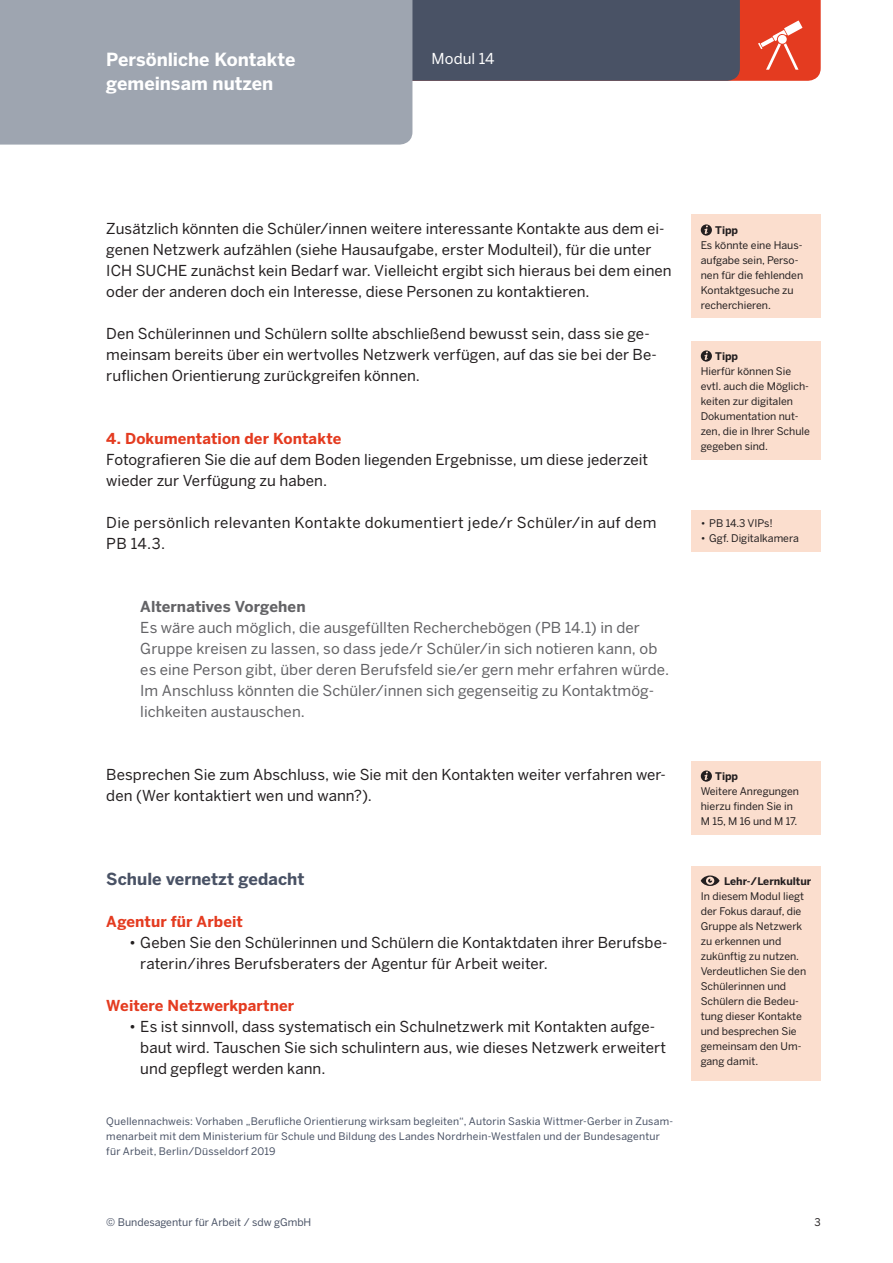
<style>
.page{position:relative;width:893px;height:1263px;background:#fff}
.page>*{position:absolute;margin:0;border:0;box-sizing:border-box;transform-origin:0 0}
.t1{font:700 18px "Benton Sans";color:#fff}
.t2{font:700 16.5px "Benton Sans";color:#495265}
.t3{font:15px/21px "Benton Sans";letter-spacing:.005em;color:#231f20}
.t4{font:15px/21px "Benton Sans";letter-spacing:.005em;color:#636366}
.t5{font:15px/21px "Benton Sans";letter-spacing:.025em;color:#231f20}
.t6{font:700 15px "Benton Sans";letter-spacing:.005em;color:#e43b20}
.t7{font:700 15px "Benton Sans";letter-spacing:.005em;color:#636366}
.t8{font:15px "Benton Sans";letter-spacing:.005em;color:#fff}
.t9{font:10.5px/15px "Benton Sans";color:#231f20}
.t10{font:10.5px "Benton Sans";color:#495265}
.t11{font:700 10.5px "Benton Sans";letter-spacing:-.005em;color:#231f20}
.t12{font:10.35px/15px "Benton Sans";letter-spacing:.02em;color:#495265}
</style>
<div class="page">
<div style="left:740px;top:0;width:81px;height:81px;background:#e43b20"></div>
<div style="left:412px;top:0;width:328px;height:81px;background:#495265"></div>
<div style="left:0;top:0;width:412px;height:145px;background:#9ea5b0"></div>
<svg style="left:758px;top:21px;width:44px;height:49px"></svg>
<div style="left:691px;top:866px;width:130px;height:214px;background:#fbdece"></div>
<svg style="left:701px;top:875px;width:18px;height:11px"></svg>
<div style="left:691px;top:510px;width:130px;height:42px;background:#fbdece"></div>
<div style="left:691px;top:215px;width:130px;height:103px;background:#fbdece"></div>
<svg style="left:701px;top:224px;width:11px;height:12px"></svg>
<svg style="left:704px;top:225px;width:4px;height:9px"></svg>
<div style="left:691px;top:341px;width:130px;height:118px;background:#fbdece"></div>
<svg style="left:701px;top:350px;width:11px;height:12px"></svg>
<svg style="left:704px;top:351px;width:4px;height:9px"></svg>
<div style="left:691px;top:761px;width:130px;height:73px;background:#fbdece"></div>
<svg style="left:701px;top:770px;width:11px;height:12px"></svg>
<svg style="left:704px;top:771px;width:4px;height:9px"></svg>
<p class="t1" style="left:106px;top:49px;width:191px">Persönliche Kontakte</p>
<p class="t8" style="left:432px;top:50px;width:64px">Modul 14</p>
<p class="t1" style="left:106px;top:73px;width:169px">gemeinsam nutzen</p>
<p class="t3" style="left:106px;top:218px;width:567px">Zusätzlich könnten die Schüler/innen weitere interessante Kontakte aus dem ei&shy;genen Netzwerk aufzählen (siehe Hausaufgabe, erster Modulteil), für die unter ICH SUCHE zunächst kein Bedarf war. Vielleicht ergibt sich hieraus bei dem einen oder der anderen doch ein Interesse, diese Personen zu kontaktieren.</p>
<p class="t3" style="left:106px;top:323px;width:552px">Den Schülerinnen und Schülern sollte abschließend bewusst sein, dass sie ge&shy;meinsam bereits über ein wertvolles Netzwerk verfügen, auf das sie bei der Be&shy;ruflichen Orientierung zurückgreifen können.</p>
<p class="t6" style="left:106px;top:429px;width:237px">4. Dokumentation der Kontakte</p>
<p class="t3" style="left:106px;top:449px;width:543px">Fotografieren Sie die auf dem Boden liegenden Ergebnisse, um diese jederzeit wieder zur Verfügung zu haben.</p>
<p class="t5" style="left:106px;top:512px;width:552px">Die persönlich relevanten Kontakte dokumentiert jede/r Schüler/in auf dem<br>PB 14.3.</p>
<p class="t7" style="left:140px;top:597px;width:167px">Alternatives Vorgehen</p>
<p class="t4" style="left:140px;top:617px;width:530px">Es wäre auch möglich, die ausgefüllten Recherchebögen (PB 14.1) in der Gruppe kreisen zu lassen, so dass jede/r Schüler/in sich notieren kann, ob es eine Person gibt, über deren Berufsfeld sie/er gern mehr erfahren würde.<br>Im Anschluss könnten die Schüler/innen sich gegenseitig zu Kontaktmög&shy;lichkeiten austauschen.</p>
<p class="t3" style="left:106px;top:764px;width:561px">Besprechen Sie zum Abschluss, wie Sie mit den Kontakten weiter verfahren wer&shy;den (Wer kontaktiert wen und wann?).</p>
<p class="t2" style="left:106px;top:868px;width:200px">Schule vernetzt gedacht</p>
<p class="t6" style="left:106px;top:912px;width:138px">Agentur für Arbeit</p>
<p class="t3" style="left:140px;top:932px;width:529px;text-indent:-11px">• Geben Sie den Schülerinnen und Schülern die Kontaktdaten ihrer Berufsbe&shy;raterin/ihres Berufsberaters der Agentur für Arbeit weiter.</p>
<p class="t6" style="left:106px;top:996px;width:189px">Weitere Netzwerkpartner</p>
<p class="t3" style="left:140px;top:1016px;width:527px;text-indent:-11px">• Es ist sinnvoll, dass systematisch ein Schulnetzwerk mit Kontakten aufge&shy;baut wird. Tauschen Sie sich schulintern aus, wie dieses Netzwerk erweitert und gepflegt werden kann.</p>
<p class="t12" style="left:106px;top:1113px;width:568px">Quellennachweis: Vorhaben „Berufliche Orientierung wirksam begleiten“, Autorin Saskia Wittmer-Gerber in Zusam&shy;menarbeit mit dem Ministerium für Schule und Bildung des Landes Nordrhein-Westfalen und der Bundesagentur für Arbeit, Berlin/Düsseldorf 2019</p>
<p class="t10" style="left:106px;top:1216px;width:207px">© Bundesagentur für Arbeit / sdw gGmbH</p>
<p class="t11" style="left:715px;top:223px;width:24px">Tipp</p>
<p class="t9" style="left:701px;top:237px;width:104px">Es könnte eine Haus&shy;aufgabe sein, Perso&shy;nen für die fehlenden<br>Kontaktgesuche zu recherchieren.</p>
<p class="t11" style="left:715px;top:349px;width:24px">Tipp</p>
<p class="t9" style="left:701px;top:363px;width:111px">Hierfür können Sie evtl. auch die Möglich&shy;keiten zur digitalen<br>Dokumentation nut&shy;zen, die in Ihrer Schule gegeben sind.</p>
<p class="t9" style="left:701px;top:516px;width:74px">• PB 14.3 VIPs!</p>
<p class="t9" style="left:701px;top:531px;width:100px">• Ggf. Digitalkamera</p>
<p class="t11" style="left:715px;top:769px;width:24px">Tipp</p>
<p class="t9" style="left:701px;top:783px;width:100px">Weitere Anregungen hierzu finden Sie in<br>M 15, M 16 und M 17.</p>
<p class="t11" style="left:724px;top:874px;width:89px">Lehr-/Lernkultur</p>
<p class="t9" style="left:701px;top:888px;width:107px">In diesem Modul liegt der Fokus darauf, die<br>Gruppe als Netzwerk zu erkennen und zukünftig zu nutzen.<br>Verdeutlichen Sie den<br>Schülerinnen und<br>Schülern die Bedeu&shy;tung dieser Kontakte und besprechen Sie gemeinsam den Um&shy;gang damit.</p>
<p class="t9" style="left:814px;top:1215px;width:8px">3</p>
</div>
